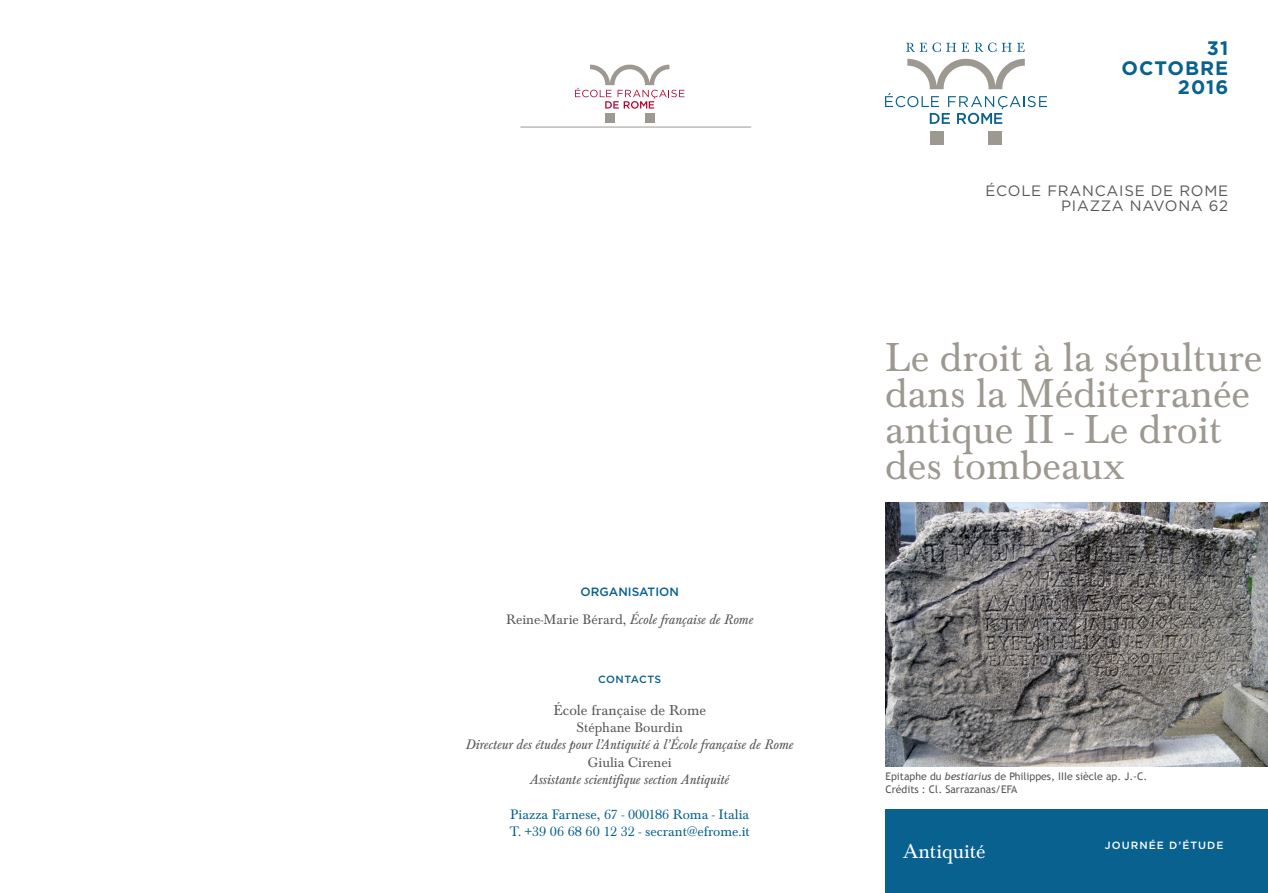
<style>
.page{position:relative;width:1268px;height:893px;background:#fff}
.page>*{position:absolute;margin:0;border:0;box-sizing:border-box;transform-origin:0 0}
.Style_de_paragraphe{font:42px/36px "Baskerville Std";color:#9d9890}
.section_couverture{font:21px "Baskerville Std";color:#fff}
.date_couverture{font:700 19.5px "Gotham";letter-spacing:.05em;color:#096190}
.adresse_couverture{font:15px/15px "Gotham";letter-spacing:.05em;color:#57585a;text-align:right}
.t1{font:15px "Baskerville Std";color:#57585a}
.contacts{font:italic 14.25px "Baskerville Std";color:#57585a}
.adresse_4ème{font:14.25px "Baskerville Std";color:#096190}
.contacts_2{font:italic 14.25px "Baskerville Std";color:#57585a}
.contacts-2{font:14.25px "Baskerville Std";color:#57585a}
.Style_de_paragraphe-2{font:500 12px "Gotham";color:#096190}
.moment{font:10.5px/12.6px "Trebuchet MS";color:#57585a}
.manifestation_couver{font:500 10.5px "Gotham";letter-spacing:.1em;color:#fff}
.coordonnées_4ème{font:500 10.5px "Gotham";letter-spacing:.035em;color:#096190}
.s1{font-style:normal}
.s2{font-style:italic}
</style>
<div class="page">
<div style="left:885px;top:809px;width:382px;height:84px;background:#096190"></div>
<svg style="left:906px;top:43px;width:34px;height:9px"></svg>
<svg style="left:946px;top:43px;width:22px;height:9px"></svg>
<svg style="left:974px;top:43px;width:50px;height:9px"></svg>
<div style="left:929px;top:131px;width:14px;height:14px;background:#9d9890"></div>
<div style="left:988px;top:131px;width:14px;height:14px;background:#9d9890"></div>
<svg style="left:885px;top:59px;width:161px;height:65px"></svg>
<div style="left:605px;top:113px;width:9px;height:10px;background:#9d9890"></div>
<div style="left:644px;top:113px;width:10px;height:10px;background:#9d9890"></div>
<svg style="left:575px;top:65px;width:109px;height:44px"></svg>
<hr style="left:520px;top:127px;width:231px;height:1px;background:#9d9890">
<img style="left:885px;top:502px;width:382px;height:265px">
<p class="Style_de_paragraphe-2" style="left:580px;top:584px;width:100px">ORGANISATION</p>
<p class="contacts" style="left:506px;top:612px;width:249px"><span class="s1">Reine-Marie Bérard,</span> École française de Rome</p>
<p class="coordonnées_4ème" style="left:598px;top:672px;width:65px">CONTACTS</p>
<p class="t1" style="left:553px;top:702px;width:154px">École française de Rome</p>
<p class="contacts-2" style="left:576px;top:720px;width:108px">Stéphane Bourdin</p>
<p class="contacts" style="left:466px;top:737px;width:329px">Directeur des études pour l’Antiquité à l’École française de Rome</p>
<p class="contacts-2" style="left:587px;top:754px;width:85px">Giulia Cirenei</p>
<p class="contacts_2" style="left:530px;top:771px;width:200px">Assistante scientifique section Antiquité</p>
<p class="adresse_4ème" style="left:510px;top:806px;width:240px">Piazza Farnese, 67 - 000186 Roma - Italia</p>
<p class="adresse_4ème" style="left:509px;top:823px;width:242px">T. +39 06 68 60 12 32 - secrant@efrome.it</p>
<p class="date_couverture" style="left:1206px;top:35px;width:23px">31</p>
<p class="date_couverture" style="left:1121px;top:55px;width:108px">OCTOBRE</p>
<p class="date_couverture" style="left:1177px;top:74px;width:52px">2016</p>
<p class="adresse_couverture" style="left:985px;top:183px;width:244px">ÉCOLE FRANCAISE DE ROME<br>PIAZZA NAVONA 62</p>
<p class="Style_de_paragraphe" style="left:884px;top:340px;width:378px">Le droit à la sépulture dans la Méditerranée antique II - Le droit des tombeaux</p>
<p class="moment" style="left:885px;top:771px;width:263px">Epitaphe du <span class="s2">bestiarius</span> de Philippes, IIIe siècle ap. J.-C.<br>Crédits : Cl. Sarrazanas/EFA</p>
<p class="section_couverture" style="left:903px;top:840px;width:84px">Antiquité</p>
<p class="manifestation_couver" style="left:1104px;top:838px;width:120px">JOURNÉE D’ÉTUDE</p>
</div>
